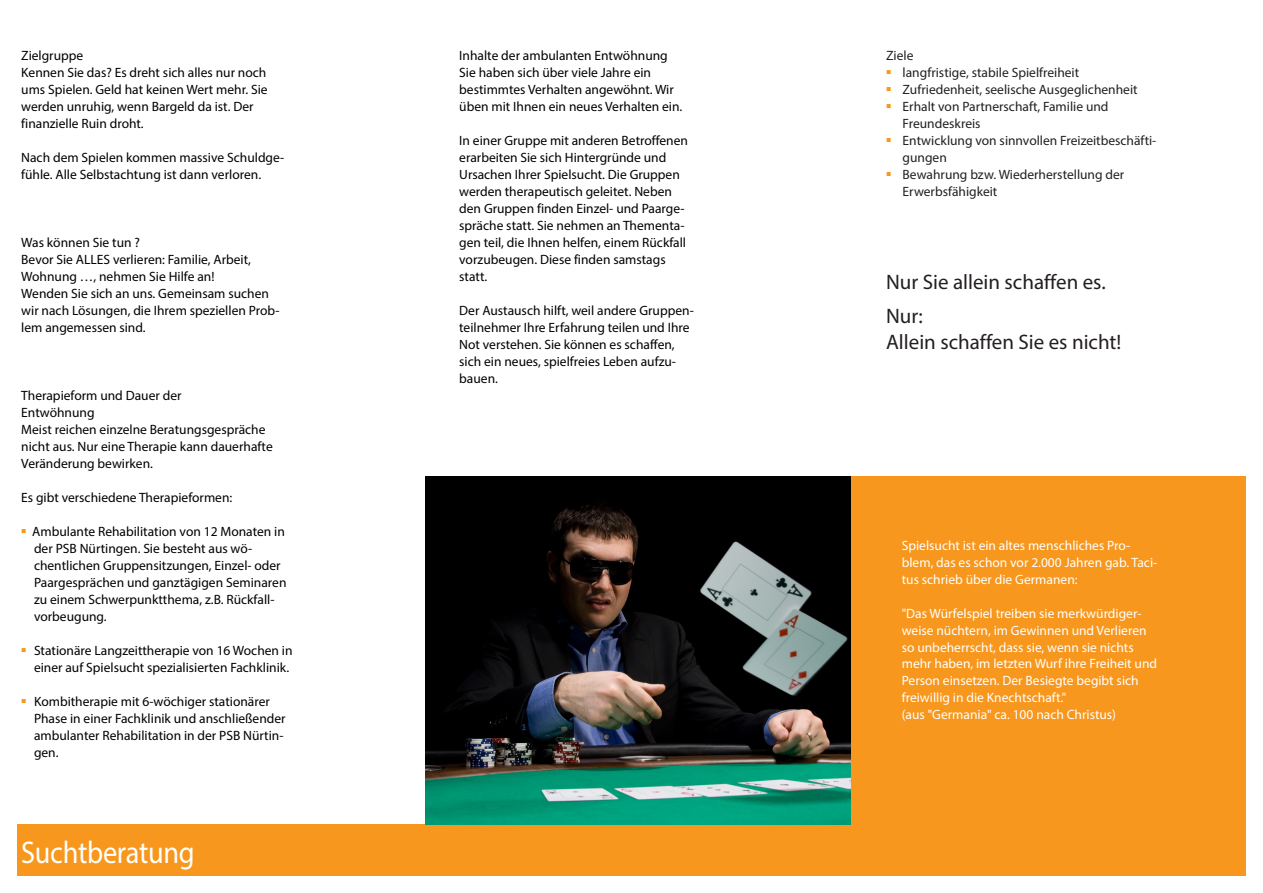
<style>
.page{position:relative;width:1263px;height:893px;background:#fff}
.page>*{position:absolute;margin:0;border:0;box-sizing:border-box;transform-origin:0 0}
.t1{font:31.5px "Myriad Pro";letter-spacing:-.01em;color:#fff;scale:.9 1}
.t2{font:21px "Myriad Pro";color:#231f20}
.t3{font:13.5px/17px "Myriad Pro";color:#000}
.t4{font:13.5px/17px "Myriad Pro";color:#fff}
.t5{font:13.5px "Myriad Pro";color:#231f20}
.s1{font-family:"Arial";font-weight:700;font-size:15px;color:#f7971d}
</style>
<div class="page">
<div style="left:17px;top:825px;width:1229px;height:51px;background:#f7971d"></div>
<div style="left:426px;top:476px;width:820px;height:349px;background:#f7971d"></div>
<img style="left:426px;top:476px;width:424px;height:349px">
<p class="t3" style="left:21px;top:46px;width:64px">Zielgruppe</p>
<p class="t3" style="left:21px;top:63px;width:248px">Kennen Sie das? Es dreht sich alles nur noch ums Spielen. Geld hat keinen Wert mehr. Sie werden unruhig, wenn Bargeld da ist. Der finanzielle Ruin droht.</p>
<p class="t3" style="left:21px;top:148px;width:265px">Nach dem Spielen kommen massive Schuldge&shy;fühle. Alle Selbstachtung ist dann verloren.</p>
<p class="t3" style="left:21px;top:233px;width:120px">Was können Sie tun ?</p>
<p class="t3" style="left:21px;top:250px;width:231px">Bevor Sie ALLES verlieren: Familie, Arbeit,</p>
<p class="t3" style="left:21px;top:267px;width:195px">Wohnung …, nehmen Sie Hilfe an!</p>
<p class="t3" style="left:21px;top:284px;width:260px">Wenden Sie sich an uns. Gemeinsam suchen wir nach Lösungen, die Ihrem speziellen Prob&shy;lem angemessen sind.</p>
<p class="t3" style="left:21px;top:386px;width:162px">Therapieform und Dauer der<br>Entwöhnung</p>
<p class="t3" style="left:21px;top:420px;width:253px">Meist reichen einzelne Beratungsgespräche nicht aus. Nur eine Therapie kann dauerhafte<br>Veränderung bewirken.</p>
<p class="t3" style="left:21px;top:489px;width:213px">Es gibt verschiedene Therapieformen:</p>
<p class="t3" style="left:34px;top:523px;width:254px;text-indent:-13px"><span class="s1">▪</span> Ambulante Rehabilitation von 12 Monaten in der PSB Nürtingen. Sie besteht aus wö&shy;chentlichen Gruppensitzungen, Einzel- oder Paargesprächen und ganztägigen Seminaren zu einem Schwerpunktthema, z.B. Rückfall&shy;vorbeugung.</p>
<p class="t3" style="left:21px;top:642px;width:273px;text-align:right"><span class="s1">▪</span> Stationäre Langzeittherapie von 16 Wochen in einer auf Spielsucht spezialisierten Fachklinik.</p>
<p class="t3" style="left:34px;top:693px;width:253px;text-indent:-13px"><span class="s1">▪</span> Kombitherapie mit 6-wöchiger stationärer Phase in einer Fachklinik und anschließender ambulanter Rehabilitation in der PSB Nürtin&shy;gen.</p>
<p class="t1" style="left:21px;top:833px;width:194px">Suchtberatung</p>
<p class="t3" style="left:459px;top:46px;width:210px">Inhalte der ambulanten Entwöhnung</p>
<p class="t3" style="left:459px;top:63px;width:225px">Sie haben sich über viele Jahre ein bestimmtes Verhalten angewöhnt. Wir üben mit Ihnen ein neues Verhalten ein.</p>
<p class="t3" style="left:459px;top:131px;width:230px">In einer Gruppe mit anderen Betroffenen erarbeiten Sie sich Hintergründe und Ursachen Ihrer Spielsucht. Die Gruppen werden therapeutisch geleitet. Neben den Gruppen finden Einzel- und Paarge&shy;spräche statt. Sie nehmen an Thementa&shy;gen teil, die Ihnen helfen, einem Rückfall vorzubeugen. Diese finden samstags statt.</p>
<p class="t3" style="left:459px;top:301px;width:236px">Der Austausch hilft, weil andere Gruppen&shy;teilnehmer Ihre Erfahrung teilen und Ihre Not verstehen. Sie können es schaffen, sich ein neues, spielfreies Leben aufzu&shy;bauen.</p>
<p class="t5" style="left:886px;top:47px;width:29px">Ziele</p>
<p class="t5" style="left:886px;top:64px;width:195px"><span class="s1">▪</span> langfristige, stabile Spielfreiheit</p>
<p class="t5" style="left:886px;top:81px;width:253px"><span class="s1">▪</span> Zufriedenheit, seelische Ausgeglichenheit</p>
<p class="t5" style="left:886px;top:98px;width:224px"><span class="s1">▪</span> Erhalt von Partnerschaft, Familie und</p>
<p class="t5" style="left:903px;top:115px;width:80px">Freundeskreis</p>
<p class="t5" style="left:886px;top:132px;width:272px"><span class="s1">▪</span> Entwicklung von sinnvollen Freizeitbeschäfti-</p>
<p class="t5" style="left:903px;top:149px;width:46px">gungen</p>
<p class="t5" style="left:886px;top:166px;width:240px"><span class="s1">▪</span> Bewahrung bzw. Wiederherstellung der</p>
<p class="t5" style="left:903px;top:183px;width:96px">Erwerbsfähigkeit</p>
<p class="t2" style="left:886px;top:269px;width:221px">Nur Sie allein schaffen es.</p>
<p class="t2" style="left:886px;top:303px;width:38px">Nur:</p>
<p class="t2" style="left:886px;top:329px;width:237px">Allein schaffen Sie es nicht!</p>
<p class="t4" style="left:902px;top:537px;width:257px">Spielsucht ist ein altes menschliches Pro&shy;blem, das es schon vor 2.000 Jahren gab. Taci&shy;tus schrieb über die Germanen:</p>
<p class="t4" style="left:902px;top:604px;width:257px">"Das Würfelspiel treiben sie merkwürdiger&shy;weise nüchtern, im Gewinnen und Verlieren so unbeherrscht, dass sie, wenn sie nichts mehr haben, im letzten Wurf ihre Freiheit und Person einsetzen. Der Besiegte begibt sich freiwillig in die Knechtschaft."</p>
<p class="t4" style="left:902px;top:706px;width:216px">(aus "Germania" ca. 100 nach Christus)</p>
</div>
